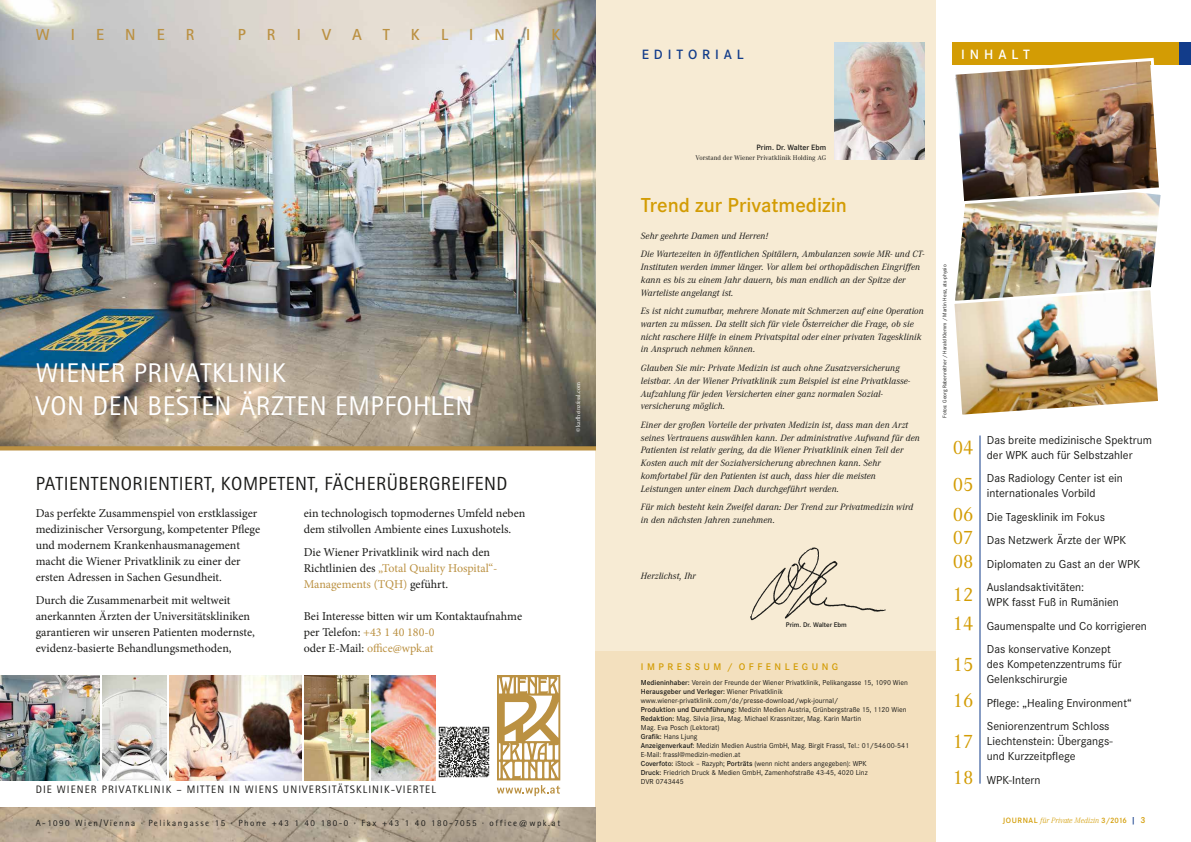
<style>
.page{position:relative;width:1191px;height:842px;background:#fff}
.page>*{position:absolute;margin:0;border:0;box-sizing:border-box;transform-origin:0 0}
.t1{font:27.1px/32.5px "Rotis Sans Serif Std";letter-spacing:.025em;color:#fff}
.t2{font:21px "Corporate STOT Dem";color:#d39c04}
.t3{font:20px "Corporate A";letter-spacing:-.01em;color:#d39c04}
.t4{font:19px "Rotis Sans Serif Std";letter-spacing:.025em;color:#1a1a18}
.t5{font:700 16px "Rotis Sans Serif Std";color:#bb9142}
.t6{font:14px "Corporate STOT Dem";letter-spacing:.35em;color:#123c8a}
.t7{font:14px "Corporate STOT Dem";letter-spacing:.35em;color:#fff}
.t8{font:12px/16px "Minion Pro";color:#1a1a18}
.t9{font:12px/15px "Corporate STOT";color:#1a1a18}
.t10{font:10.8px "Rotis Sans Serif Std";letter-spacing:.1em;color:#1a1a18}
.t11{font:10px "Corporate STOT Dem";letter-spacing:.35em;color:#d39c04}
.t12{font:italic 9.5px/12.8px "Corporate A";letter-spacing:.01em;color:#1a1a18}
.t13{font:9px "Rotis Sans Serif Std";letter-spacing:.17em;color:#1a1a18}
.t14{font:italic 300 8px "Corporate ATOT";color:#d39c04}
.t15{font:8px "Corporate STOT Dem";color:#1a1a18}
.t16{font:7.5px/9px "Corporate S";color:#1a1a18}
.t17{font:7px "Corporate ATOT";color:#1a1a18}
.t18{font:7px "Corporate STOT Dem";color:#1a1a18}
.t19{font:6px "Minion Pro";color:#fff}
.t20{font:5.5px "Corporate S";color:#1a1a18}
.s1{color:#bb9142}
.s2{font-weight:600}
.s3{font-family:"Corporate A";font-size:20px;color:#d39c04}
.s4{font-family:"Corporate STOT Dem";font-weight:400;font-style:normal}
.s5{font-family:"Corporate STOT Dem";font-weight:400;font-style:normal;font-size:9px;color:#123c8a}
.s6{font-family:"Corporate STOT Dem";font-weight:400;font-style:normal;font-size:9px}
</style>
<div class="page">
<div style="left:952px;top:43px;width:227px;height:22px;background:#d39c04"></div>
<div style="left:1179px;top:43px;width:12px;height:22px;background:#123c8a"></div>
<div style="left:595px;top:0;width:340px;height:680px;background:#f7ebd4"></div>
<hr style="left:979px;top:435px;width:1px;height:349px;background:#123c8a">
<div style="left:595px;top:651px;width:340px;height:191px;background:#f3e0be"></div>
<img style="left:0;top:675px;width:100px;height:105px">
<img style="left:0;top:0;width:595px;height:446px">
<img style="left:0;top:808px;width:595px;height:34px">
<svg style="left:0;top:446px;width:595px;height:4px;background:#b89045"></svg>
<img style="left:372px;top:675px;width:64px;height:105px">
<img style="left:304px;top:675px;width:64px;height:105px">
<img style="left:103px;top:675px;width:64px;height:105px">
<img style="left:170px;top:675px;width:131px;height:105px">
<img style="left:438px;top:726px;width:52px;height:52px">
<svg style="left:497px;top:675px;width:63px;height:121px"></svg>
<img style="left:834px;top:43px;width:90px;height:117px">
<img style="left:750px;top:547px;width:136px;height:74px">
<img style="left:954px;top:57px;width:207px;height:358px">
<h3 class="t5" style="left:36px;top:24px;width:15px">W</h3>
<h3 class="t5" style="left:71px;top:24px;width:6px">I</h3>
<h3 class="t5" style="left:96px;top:24px;width:9px">E</h3>
<h3 class="t5" style="left:125px;top:24px;width:12px">N</h3>
<h3 class="t5" style="left:157px;top:24px;width:9px">E</h3>
<h3 class="t5" style="left:186px;top:24px;width:10px">R</h3>
<h3 class="t5" style="left:238px;top:24px;width:9px">P</h3>
<h3 class="t5" style="left:267px;top:24px;width:10px">R</h3>
<h3 class="t5" style="left:297px;top:24px;width:6px">I</h3>
<h3 class="t5" style="left:322px;top:24px;width:10px">V</h3>
<h3 class="t5" style="left:352px;top:24px;width:11px">A</h3>
<h3 class="t5" style="left:383px;top:24px;width:9px">T</h3>
<h3 class="t5" style="left:411px;top:24px;width:10px">K</h3>
<h3 class="t5" style="left:441px;top:24px;width:9px">L</h3>
<h3 class="t5" style="left:469px;top:24px;width:6px">I</h3>
<h3 class="t5" style="left:494px;top:24px;width:12px">N</h3>
<h3 class="t5" style="left:526px;top:24px;width:6px">I</h3>
<h3 class="t5" style="left:551px;top:24px;width:10px">K</h3>
<h1 class="t1" style="left:36px;top:356px;width:438px">WIENER PRIVATKLINIK<br>VON DEN BESTEN ÄRZTEN EMPFOHLEN</h1>
<h3 class="t4" style="left:36px;top:472px;width:473px">PATIENTENORIENTIERT, KOMPETENT, FÄCHERÜBERGREIFEND</h3>
<p class="t8" style="left:36px;top:506px;width:226px">Das perfekte Zusammenspiel von erstklassiger medizinischer Versorgung, kompetenter Pflege und modernem Krankenhausmanagement macht die Wiener Privatklinik zu einer der ersten Adressen in Sachen Gesundheit.</p>
<p class="t8" style="left:36px;top:592px;width:221px">Durch die Zusammenarbeit mit weltweit anerkannten Ärzten der Universitätskliniken garantieren wir unseren Patienten modernste, evidenz-basierte Behandlungsmethoden,</p>
<p class="t8" style="left:304px;top:506px;width:223px">ein technologisch topmodernes Umfeld neben dem stilvollen Ambiente eines Luxushotels.</p>
<p class="t8" style="left:304px;top:544px;width:195px">Die Wiener Privatklinik wird nach den<br>Richtlinien des <span class="s1">„Total Quality Hospital“-<br>Managements (TQH)</span> geführt.</p>
<p class="t8" style="left:304px;top:608px;width:220px">Bei Interesse bitten wir um Kontaktaufnahme per Telefon: <span class="s1">+43 1 40 180-0<br></span>oder E-Mail: <span class="s1">office@wpk.at</span></p>
<p class="t19" style="left:574px;top:432px;width:51px;rotate:-90deg">© karlheinzfessl.com</p>
<p class="t10" style="left:36px;top:783px;width:401px">DIE WIENER PRIVATKLINIK – MITTEN IN WIENS UNIVERSITÄTSKLINIK-VIERTEL</p>
<p class="t13" style="left:36px;top:817px;width:526px">A-1090 Wien/Vienna · Pelikangasse 15 · Phone +43 1 40 180-0 · Fax +43 1 40 180-7055 · office@wpk.at</p>
<h3 class="t6" style="left:641px;top:46px;width:104px">EDITORIAL</h3>
<h3 class="t7" style="left:961px;top:46px;width:70px">INHALT</h3>
<p class="t15" style="left:756px;top:142px;width:71px">Prim. Dr. Walter Ebm</p>
<p class="t17" style="left:695px;top:153px;width:132px">Vorstand der Wiener Privatklinik Holding AG</p>
<h2 class="t2" style="left:641px;top:193px;width:207px">Trend zur Privatmedizin</h2>
<p class="t12" style="left:641px;top:227px;width:285px;line-height:18.5px">Sehr geehrte Damen und Herren!<br>Die Wartezeiten in öffentlichen Spitälern, Ambulanzen sowie MR- und CT-</p>
<p class="t12" style="left:641px;top:261px;width:281px">Instituten werden immer länger. Vor allem bei orthopädischen Eingriffen kann es bis zu einem Jahr dauern, bis man endlich an der Spitze der<br>Warteliste angelangt ist.</p>
<p class="t12" style="left:641px;top:305px;width:284px">Es ist nicht zumutbar, mehrere Monate mit Schmerzen auf eine Operation warten zu müssen. Da stellt sich für viele Österreicher die Frage, ob sie nicht raschere Hilfe in einem Privatspital oder einer privaten Tagesklinik in Anspruch nehmen können.</p>
<p class="t12" style="left:641px;top:362px;width:271px">Glauben Sie mir: Private Medizin ist auch ohne Zusatzversicherung leistbar. An der Wiener Privatklinik zum Beispiel ist eine Privatklasse-Aufzahlung für jeden Versicherten einer ganz normalen Sozial&shy;versicherung möglich.</p>
<p class="t12" style="left:641px;top:418px;width:280px">Einer der großen Vorteile der privaten Medizin ist, dass man den Arzt seines Vertrauens auswählen kann. Der administrative Aufwand für den Patienten ist relativ gering, da die Wiener Privatklinik einen Teil der Kosten auch mit der Sozialversicherung abrechnen kann. Sehr komfortabel für den Patienten ist auch, dass hier die meisten Leistungen unter einem Dach durchgeführt werden.</p>
<p class="t12" style="left:641px;top:501px;width:274px">Für mich besteht kein Zweifel daran: Der Trend zur Privatmedizin wird in den nächsten Jahren zunehmen.</p>
<p class="t12" style="left:641px;top:569px;width:57px">Herzlichst, Ihr</p>
<p class="t18" style="left:786px;top:620px;width:62px">Prim. Dr. Walter Ebm</p>
<p class="t11" style="left:641px;top:661px;width:199px">IMPRESSUM / OFFENLEGUNG</p>
<p class="t16" style="left:641px;top:678px;width:270px"><span class="s2">Medieninhaber:</span> Verein der Freunde der Wiener Privatklinik, Pelikangasse 15, 1090 Wien <span class="s2">Herausgeber und Verleger:</span> Wiener Privatklinik www.wiener-privatklinik.com/de/presse-download/wpk-journal/<br><span class="s2">Produktion und Durchführung:</span> Medizin Medien Austria, Grünbergstraße 15, 1120 Wien <span class="s2">Redaktion:</span> Mag. Silvia Jirsa, Mag. Michael Krassnitzer, Mag. Karin Martin<br>Mag. Eva Posch (Lektorat)<br><span class="s2">Grafik:</span> Hans Ljung<br><span class="s2">Anzeigenverkauf:</span> Medizin Medien Austria GmbH, Mag. Birgit Frassl, Tel.: 01/54600-541<br>E-Mail: frassl@medizin-medien.at<br><span class="s2">Coverfoto:</span> iStock – Razyph; <span class="s2">Porträts</span> (wenn nicht anders angegeben): WPK<br><span class="s2">Druck:</span> Friedrich Druck &amp; Medien GmbH, Zamenhofstraße 43-45, 4020 Linz<br>DVR 0743445</p>
<p class="t20" style="left:941px;top:418px;width:155px;rotate:-90deg">Fotos: Georg Rabenreither / Harald Klemm / Martin Hesz, ats-physio</p>
<p class="t9" style="left:952px;top:432px;width:201px;text-indent:34px">Das breite medizinische Spektrum<br><sup>04</sup> der WPK auch für Selbstzahler</p>
<h3 class="t3" style="left:952px;top:473px;width:22px">05</h3>
<p class="t9" style="left:986px;top:471px;width:138px">Das Radiology Center ist ein internationales Vorbild</p>
<p class="t9" style="left:952px;top:505px;width:189px;line-height:23.5px"><span class="s3">06</span> Die Tagesklinik im Fokus<br><span class="s3">07</span> Das Netzwerk Ärzte der WPK<br><span class="s3">08</span> Diplomaten zu Gast an der WPK</p>
<h3 class="t3" style="left:952px;top:583px;width:22px">12</h3>
<p class="t9" style="left:986px;top:580px;width:134px">Auslandsaktivitäten:<br>WPK fasst Fuß in Rumänien</p>
<p class="t9" style="left:952px;top:618px;width:196px"><span class="s3">14</span> Gaumenspalte und Co korrigieren</p>
<h3 class="t3" style="left:952px;top:653px;width:22px">15</h3>
<p class="t9" style="left:986px;top:642px;width:136px">Das konservative Konzept des Kompetenzzentrums für<br>Gelenkschirurgie</p>
<p class="t9" style="left:952px;top:695px;width:180px"><span class="s3">16</span> Pflege: „Healing Environment“</p>
<h3 class="t3" style="left:952px;top:730px;width:22px">17</h3>
<p class="t9" style="left:986px;top:719px;width:127px">Seniorenzentrum Schloss<br>Liechtenstein: Übergangs&shy;und Kurzzeitpflege</p>
<p class="t9" style="left:952px;top:772px;width:89px"><span class="s3">18</span> WPK-Intern</p>
<p class="t14" style="left:1002px;top:815px;width:144px"><span class="s4">JOURNAL</span> für Private Medizin <span class="s4">3/2016</span> <span class="s5">|</span> <span class="s6">3</span></p>
</div>
